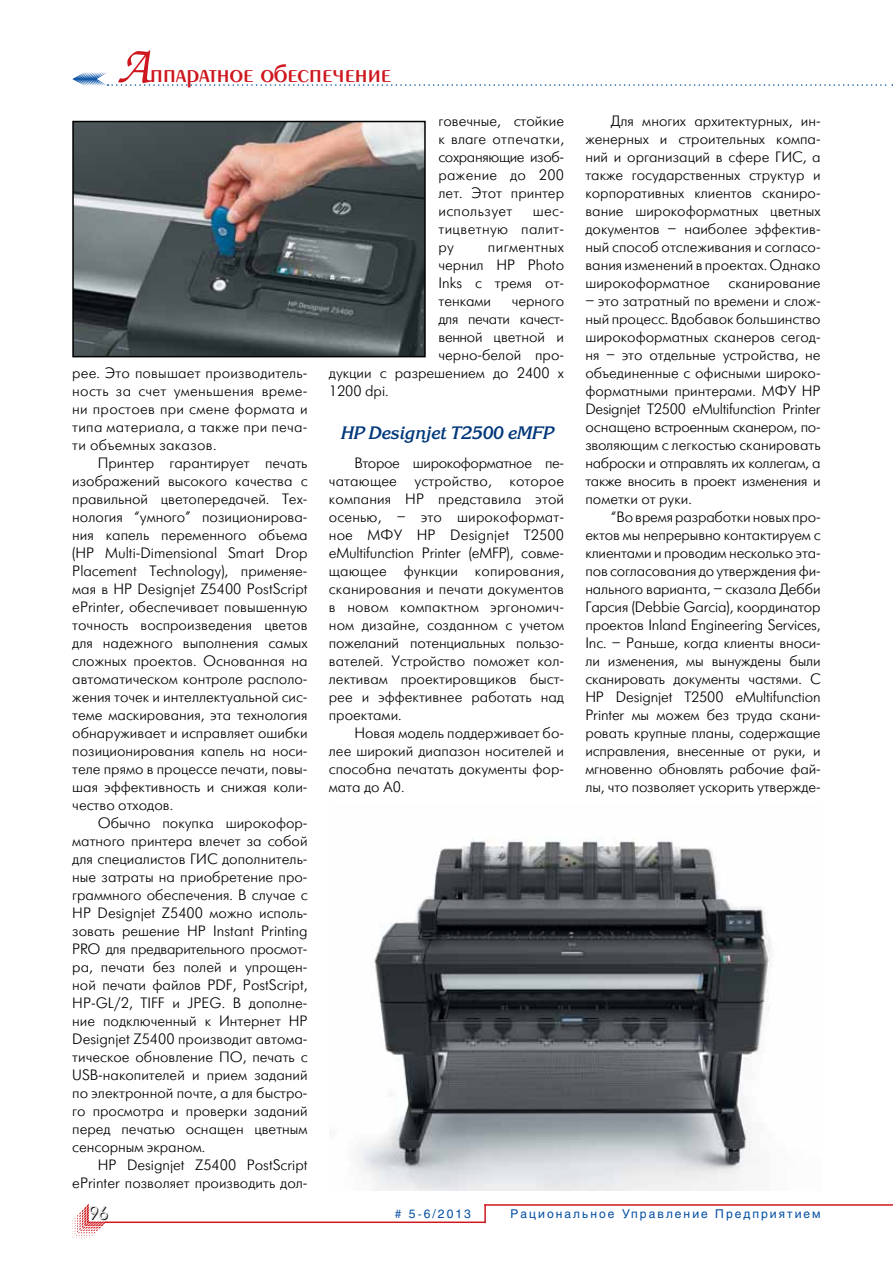
<style>
.page{position:relative;width:893px;height:1263px;background:#fff}
.page>*{position:absolute;margin:0;border:0;box-sizing:border-box;transform-origin:0 0}
.t1{font:27px "Penta Demi";color:#ce171e}
.t2{font:italic 700 18px "Korinna C";color:#00377b}
.t3{font:18px "Futuris Shadow C";color:#000}
.t4{font:15px/18px "Futuris Light C";color:#000;text-align:justify}
.t5{font:15px "Futuris Light C";letter-spacing:-.025em;color:#000}
.t6{font:12px "Helios";letter-spacing:.17em;color:#034ea2}
.s1{font-family:"Zapf Chancery C";font-size:54px}
</style>
<div class="page">
<svg style="left:72px;top:1204px;width:34px;height:34px"></svg>
<svg style="left:484px;top:1206px;width:2px;height:15px"></svg>
<hr style="left:105px;top:1221px;width:381px;height:2px;background:#ce171e">
<hr style="left:484px;top:1204px;width:409px;height:2px;background:#ce171e">
<svg style="left:72px;top:72px;width:821px;height:14px"></svg>
<img style="left:75px;top:124px;width:348px;height:230px">
<div style="left:72px;top:121px;width:354px;height:236px;border:2px solid #000"></div>
<img style="left:358px;top:839px;width:413px;height:352px">
<h1 class="t1" style="left:117px;top:60px;width:276px"><span class="s1">А</span>ппаратное обеспечение</h1>
<p class="t4" style="left:72px;top:364px;width:237px">рее. Это повышает производитель&shy;ность за счет уменьшения време&shy;ни простоев при смене формата и типа материала, а также при печа&shy;ти объемных заказов.</p>
<p class="t4" style="left:72px;top:454px;width:237px;text-indent:26px">Принтер гарантирует печать изображений высокого качества с правильной цветопередачей. Тех&shy;нология “умного” позиционирова&shy;ния капель переменного объема (HP Multi-Dimensional Smart Drop Placement Technology), применяе&shy;мая в HP Designjet Z5400 PostScript ePrinter, обеспечивает повышенную точность воспроизведения цветов для надежного выполнения самых сложных проектов. Основанная на автоматическом контроле располо&shy;жения точек и интеллектуальной сис&shy;теме маскирования, эта технология обнаруживает и исправляет ошибки позиционирования капель на носи&shy;теле прямо в процессе печати, повы&shy;шая эффективность и снижая коли&shy;чество отходов.</p>
<p class="t4" style="left:72px;top:814px;width:237px;text-indent:26px">Обычно покупка широкофор&shy;матного принтера влечет за собой для специалистов ГИС дополнитель&shy;ные затраты на приобретение про&shy;граммного обеспечения. В случае с HP Designjet Z5400 можно исполь&shy;зовать решение HP Instant Printing PRO для предварительного просмот&shy;ра, печати без полей и упрощен&shy;ной печати файлов PDF, PostScript, HP-GL/2, TIFF и JPEG. В дополне&shy;ние подключенный к Интернет HP Designjet Z5400 производит автома&shy;тическое обновление ПО, печать с USB-накопителей и прием заданий по электронной почте, а для быстро&shy;го просмотра и проверки заданий перед печатью оснащен цветным сенсорным экраном.</p>
<p class="t4" style="left:72px;top:1156px;width:237px;text-align:right">HP Designjet Z5400 PostScript ePrinter позволяет производить дол-</p>
<p class="t4" style="left:438px;top:112px;width:127px">говечные, стойкие к влаге отпечатки, сохраняющие изоб&shy;ражение до 200 лет. Этот принтер использует</p>
<p class="t4" style="left:438px;top:202px;width:127px;text-indent:94px">шес&shy;тицветную палит&shy;ру</p>
<p class="t4" style="left:438px;top:238px;width:127px;text-indent:50px">пигментных чернил HP Photo Inks с тремя от&shy;тенками</p>
<p class="t4" style="left:512px;top:292px;width:54px">черного</p>
<p class="t5" style="left:438px;top:311px;width:127px">для печати качест-</p>
<p class="t4" style="left:438px;top:328px;width:127px">венной цветной и</p>
<p class="t4" style="left:438px;top:346px;width:127px">черно-белой про-</p>
<p class="t4" style="left:329px;top:364px;width:237px">дукции с разрешением до 2400 x</p>
<p class="t4" style="left:329px;top:382px;width:61px">1200 dpi.</p>
<p class="t2" style="left:340px;top:423px;width:214px">HP Designjet T2500 eMFP</p>
<p class="t4" style="left:329px;top:454px;width:237px;text-indent:26px">Второе широкоформатное пе&shy;чатающее устройство, которое компания HP представила этой осенью, – это широкоформат&shy;ное МФУ HP Designjet T2500 eMultifunction Printer (eMFP), совме&shy;щающее функции копирования, сканирования и печати документов в новом компактном эргономич&shy;ном дизайне, созданном с учетом пожеланий потенциальных пользо&shy;вателей. Устройство поможет кол&shy;лективам проектировщиков быст&shy;рее и эффективнее работать над проектами.</p>
<p class="t4" style="left:329px;top:724px;width:237px;text-indent:26px">Новая модель поддерживает бо&shy;лее широкий диапазон носителей и способна печатать документы фор&shy;мата до A0.</p>
<p class="t4" style="left:585px;top:112px;width:237px;text-indent:26px">Для многих архитектурных, ин&shy;женерных и строительных компа&shy;ний и организаций в сфере ГИС, а также государственных структур и корпоративных клиентов сканиро&shy;вание широкоформатных цветных документов – наиболее эффектив&shy;ный способ отслеживания и согласо&shy;вания изменений в проектах. Однако широкоформатное</p>
<p class="t4" style="left:729px;top:274px;width:94px">сканирование</p>
<p class="t4" style="left:585px;top:292px;width:237px">– это затратный по времени и слож&shy;ный процесс. Вдобавок большинство широкоформатных сканеров сегод&shy;ня – это отдельные устройства, не объединенные с офисными широко&shy;форматными принтерами. МФУ HP Designjet T2500 eMultifunction Printer оснащено встроенным сканером, по&shy;зволяющим с легкостью сканировать наброски и отправлять их коллегам, а также вносить в проект изменения и пометки от руки.</p>
<p class="t4" style="left:585px;top:508px;width:237px;text-indent:26px">“Во время разработки новых про&shy;ектов мы непрерывно контактируем с клиентами и проводим несколько эта&shy;пов согласования до утверждения фи&shy;нального варианта, – сказала Дебби Гарсия (Debbie Garcia), координатор проектов Inland Engineering Services, Inc. – Раньше, когда клиенты вноси&shy;ли изменения, мы вынуждены были сканировать документы частями. С HP Designjet T2500 eMultifunction Printer мы можем без труда скани&shy;ровать крупные планы, содержащие исправления, внесенные от руки, и мгновенно обновлять рабочие фай&shy;лы, что позволяет ускорить утвержде-</p>
<p class="t3" style="left:89px;top:1204px;width:21px">96</p>
<p class="t6" style="left:395px;top:1207px;width:78px"># 5-6/2013</p>
<p class="t6" style="left:510px;top:1207px;width:312px">Рациональное Управление Предприятием</p>
</div>
